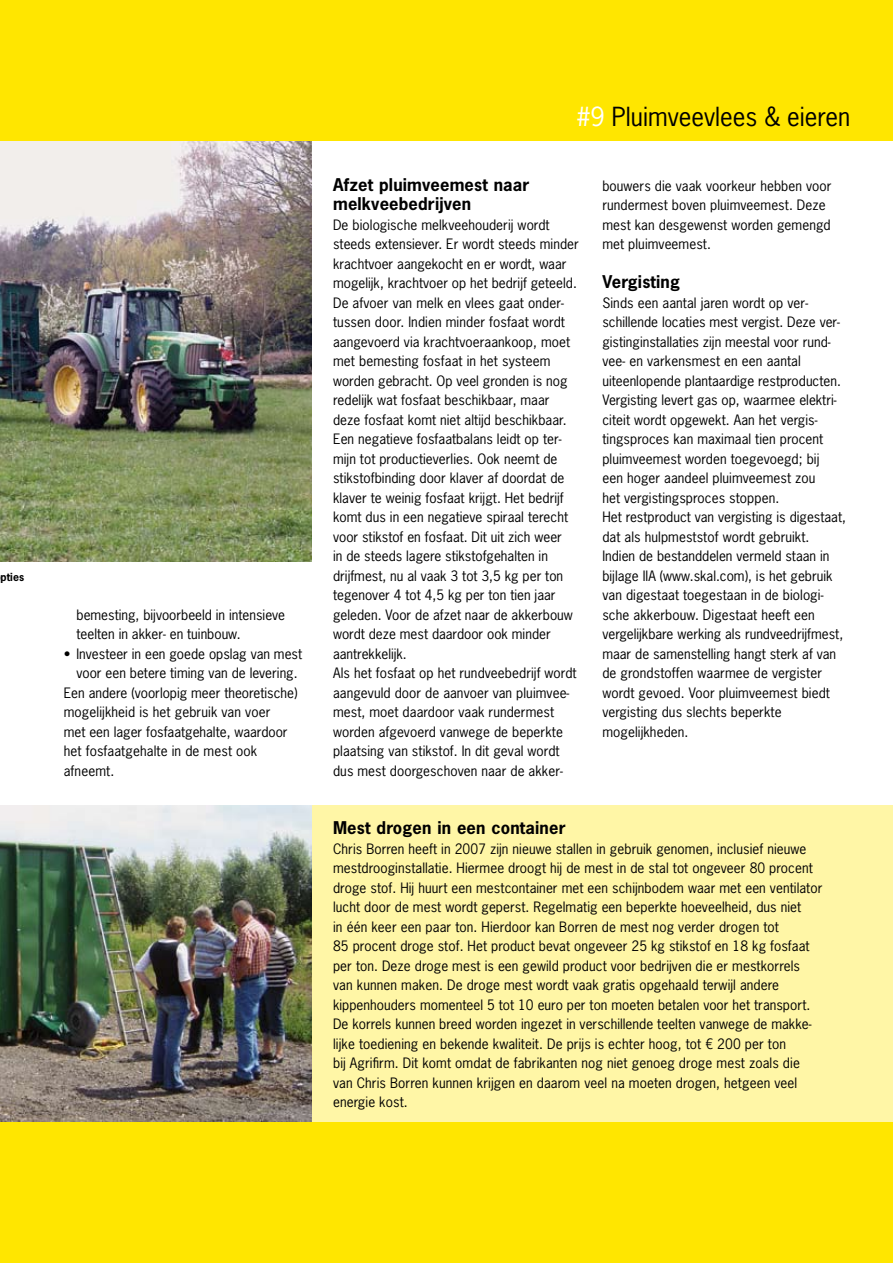
<style>
.page{position:relative;width:893px;height:1263px;background:#fff}
.page>*{position:absolute;margin:0;border:0;box-sizing:border-box;transform-origin:0 0}
.t1{font:24.75px "News Gothic Std";color:#000}
.t2{font:700 16.5px/19.5px "News Gothic Std";letter-spacing:.01em;color:#000}
.t3{font:13.5px/19.5px "News Gothic Std";letter-spacing:.005em;color:#000}
.t4{font:700 10.5px "News Gothic Std";letter-spacing:.005em;color:#000}
.s1{color:#fff}
</style>
<div class="page">
<img style="left:0;top:806px;width:312px;height:317px">
<div style="left:312px;top:806px;width:581px;height:331px;background:#fff6a6"></div>
<img style="left:0;top:140px;width:312px;height:421px">
<div style="left:0;top:0;width:893px;height:140px;background:#ffe600"></div>
<div style="left:0;top:1123px;width:893px;height:140px;background:#ffe600"></div>
<p class="t4" style="left:1px;top:570px;width:25px">pties</p>
<p class="t3" style="left:77px;top:605px;width:210px">bemesting, bijvoorbeeld in intensieve teelten in akker- en tuinbouw.</p>
<p class="t3" style="left:64px;top:644px;width:240px">• Investeer in een goede opslag van mest</p>
<p class="t3" style="left:77px;top:663px;width:223px">voor een betere timing van de levering.</p>
<p class="t3" style="left:64px;top:683px;width:235px">Een andere (voorlopig meer theoretische)</p>
<p class="t3" style="left:64px;top:702px;width:208px">mogelijkheid is het gebruik van voer</p>
<p class="t3" style="left:64px;top:722px;width:225px">met een lager fosfaatgehalte, waardoor</p>
<p class="t3" style="left:64px;top:741px;width:195px">het fosfaatgehalte in de mest ook</p>
<p class="t3" style="left:64px;top:761px;width:52px">afneemt.</p>
<h1 class="t1" style="left:576px;top:101px;width:276px"><span class="s1">#9</span> Pluimveevlees &amp; eieren</h1>
<p class="t2" style="left:333px;top:174px;width:198px">Afzet pluimveemest naar melkveebedrijven</p>
<p class="t3" style="left:333px;top:215px;width:247px">De biologische melkveehouderij wordt steeds extensiever. Er wordt steeds minder krachtvoer aangekocht en er wordt, waar mogelijk, krachtvoer op het bedrijf geteeld.<br>De afvoer van melk en vlees gaat onder&shy;tussen door. Indien minder fosfaat wordt aangevoerd via krachtvoeraankoop, moet met bemesting fosfaat in het systeem worden gebracht. Op veel gronden is nog redelijk wat fosfaat beschikbaar, maar deze fosfaat komt niet altijd beschikbaar.<br>Een negatieve fosfaatbalans leidt op ter&shy;mijn tot productieverlies. Ook neemt de stikstofbinding door klaver af doordat de klaver te weinig fosfaat krijgt. Het bedrijf komt dus in een negatieve spiraal terecht voor stikstof en fosfaat. Dit uit zich weer<br>in de steeds lagere stikstofgehalten in drijfmest, nu al vaak 3 tot 3,5 kg per ton tegenover 4 tot 4,5 kg per ton tien jaar geleden. Voor de afzet naar de akkerbouw wordt deze mest daardoor ook minder aantrekkelijk.<br>Als het fosfaat op het rundveebedrijf wordt aangevuld door de aanvoer van pluimvee&shy;mest, moet daardoor vaak rundermest worden afgevoerd vanwege de beperkte plaatsing van stikstof. In dit geval wordt dus mest doorgeschoven naar de akker-</p>
<p class="t3" style="left:602px;top:176px;width:231px">bouwers die vaak voorkeur hebben voor rundermest boven pluimveemest. Deze mest kan desgewenst worden gemengd met pluimveemest.</p>
<p class="t2" style="left:602px;top:272px;width:79px">Vergisting</p>
<p class="t3" style="left:602px;top:293px;width:245px">Sinds een aantal jaren wordt op ver&shy;schillende locaties mest vergist. Deze ver&shy;gistinginstallaties zijn meestal voor rund&shy;vee- en varkensmest en een aantal uiteenlopende plantaardige restproducten.<br>Vergisting levert gas op, waarmee elektri&shy;citeit wordt opgewekt. Aan het vergis&shy;tingsproces kan maximaal tien procent pluimveemest worden toegevoegd; bij<br>een hoger aandeel pluimveemest zou<br>het vergistingsproces stoppen.<br>Het restproduct van vergisting is digestaat, dat als hulpmeststof wordt gebruikt.<br>Indien de bestanddelen vermeld staan in bijlage IIA (www.skal.com), is het gebruik van digestaat toegestaan in de biologi&shy;sche akkerbouw. Digestaat heeft een vergelijkbare werking als rundveedrijfmest, maar de samenstelling hangt sterk af van de grondstoffen waarmee de vergister wordt gevoed. Voor pluimveemest biedt vergisting dus slechts beperkte mogelijkheden.</p>
<p class="t2" style="left:333px;top:818px;width:234px">Mest drogen in een container</p>
<p class="t3" style="left:333px;top:839px;width:491px">Chris Borren heeft in 2007 zijn nieuwe stallen in gebruik genomen, inclusief nieuwe mestdrooginstallatie. Hiermee droogt hij de mest in de stal tot ongeveer 80 procent droge stof. Hij huurt een mestcontainer met een schijnbodem waar met een ventilator lucht door de mest wordt geperst. Regelmatig een beperkte hoeveelheid, dus niet<br>in één keer een paar ton. Hierdoor kan Borren de mest nog verder drogen tot<br>85 procent droge stof. Het product bevat ongeveer 25 kg stikstof en 18 kg fosfaat per ton. Deze droge mest is een gewild product voor bedrijven die er mestkorrels van kunnen maken. De droge mest wordt vaak gratis opgehaald terwijl andere kippenhouders momenteel 5 tot 10 euro per ton moeten betalen voor het transport.<br>De korrels kunnen breed worden ingezet in verschillende teelten vanwege de makke&shy;lijke toediening en bekende kwaliteit. De prijs is echter hoog, tot € 200 per ton<br>bij Agrifirm. Dit komt omdat de fabrikanten nog niet genoeg droge mest zoals die van Chris Borren kunnen krijgen en daarom veel na moeten drogen, hetgeen veel energie kost.</p>
</div>
